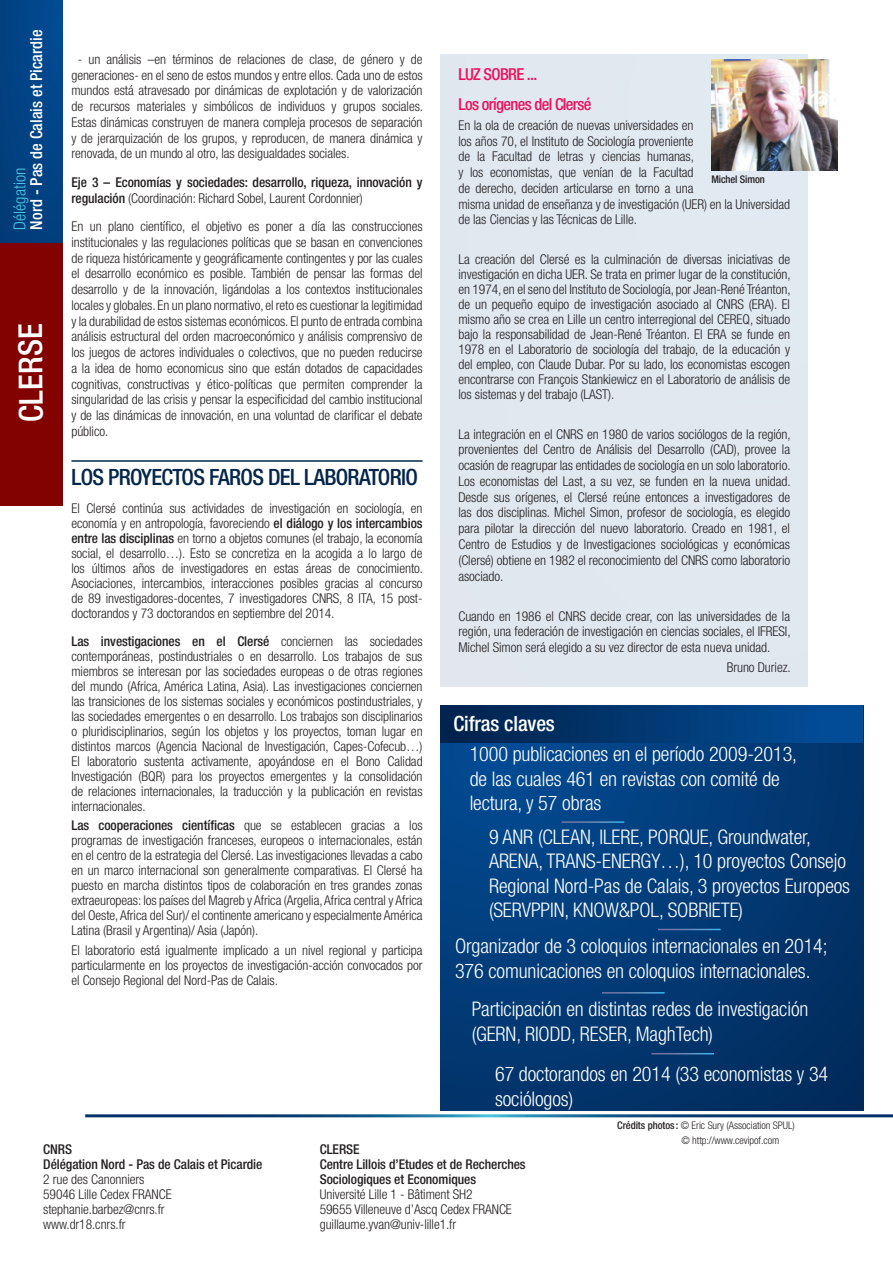
<style>
.page{position:relative;width:893px;height:1263px;background:#fff}
.page>*{position:absolute;margin:0;border:0;box-sizing:border-box;transform-origin:0 0}
.Titre_B{font:500 condensed 33px "Helvetica Neue LT Std";color:#fff}
.Titre_A{font:500 condensed 22.5px "Helvetica Neue LT Std";letter-spacing:-.03em;color:#04264b}
.Texte_courant{font:500 condensed 21px "Helvetica Neue LT Std";letter-spacing:-.005em;color:#fff}
.Texte_courant-2{font:300 condensed 20.1px/24.5px "Helvetica Neue LT Std";letter-spacing:-.005em;color:#fff}
.Titre_C{font:500 condensed 16.5px "Helvetica Neue LT Std";letter-spacing:-.04em;color:#ed115d}
.t1{font:500 condensed 16.5px "Helvetica Neue LT Std";color:#fff}
.t2{font:300 condensed 16.5px "Helvetica Neue LT Std";color:#4cc6e0}
.Texte_courant-3{font:300 condensed 13.5px/15px "Helvetica Neue LT Std";letter-spacing:-.005em;color:#231f20;text-align:justify}
.contacts{font:300 condensed 13.5px "Helvetica Neue LT Std";letter-spacing:-.005em;color:#231f20}
.Texte_courant-4{font:500 condensed 13.5px/15.8px "Helvetica Neue LT Std";letter-spacing:-.005em;color:#231f20}
.contacts-2{font:500 condensed 13.5px/15px "Helvetica Neue LT Std";letter-spacing:-.005em;color:#231f20}
.contacts-3{font:300 condensed 10.5px "Helvetica Neue LT Std";letter-spacing:-.005em;color:#231f20}
.crédits{font:500 condensed 10.5px "Helvetica Neue LT Std";letter-spacing:-.01em;color:#231f20}
.s1{font-weight:300}
.s2{font-weight:500}
</style>
<div class="page">
<div style="left:0;top:0;width:63px;height:243px;background:linear-gradient(to right,#023f7d,#02468b)"></div>
<svg style="left:441px;top:706px;width:422px;height:404px;background:#013a75"></svg>
<div style="left:441px;top:706px;width:421px;height:36px;background:linear-gradient(to right,#01224c,#024f9b)"></div>
<div style="left:441px;top:54px;width:367px;height:633px;background:#e1e8ef"></div>
<hr style="left:71px;top:460px;width:352px;height:2px;background:#04264b">
<hr style="left:562px;top:821px;width:62px;height:2px;background:#fff">
<hr style="left:658px;top:929px;width:63px;height:1px;background:#fff">
<hr style="left:602px;top:992px;width:63px;height:1px;background:#fff">
<div style="left:0;top:243px;width:63px;height:262px;background:#820101"></div>
<hr style="left:651px;top:1053px;width:63px;height:1px;background:#fff">
<img style="left:711px;top:60px;width:127px;height:110px">
<p class="t1" style="left:26px;top:230px;width:201px;rotate:-90deg">Nord - Pas de Calais et Picardie</p>
<p class="t2" style="left:10px;top:230px;width:63px;rotate:-90deg">Délégation</p>
<p class="Titre_B" style="left:12px;top:422px;width:100px;rotate:-91deg">CLERSE</p>
<p class="Texte_courant-3" style="left:71px;top:51px;width:353px;line-height:15.8px;text-indent:6px">- un análisis –en términos de relaciones de clase, de género y de generaciones- en el seno de estos mundos y entre ellos. Cada uno de estos mundos está atravesado por dinámicas de explotación y de valorización de recursos materiales y simbólicos de individuos y grupos sociales.<br>Estas dinámicas construyen de manera compleja procesos de separación y de jerarquización de los grupos, y reproducen, de manera dinámica y renovada, de un mundo al otro, las desigualdades sociales.</p>
<p class="Texte_courant-4" style="left:71px;top:174px;width:353px">Eje 3 – Economías y sociedades: desarrollo, riqueza, innovación y regulación <span class="s1">(Coordinación: Richard Sobel, Laurent Cordonnier)</span></p>
<p class="Texte_courant-3" style="left:71px;top:218px;width:353px;line-height:15.8px">En un plano científico, el objetivo es poner a día las construcciones institucionales y las regulaciones políticas que se basan en convenciones de riqueza históricamente y geográficamente contingentes y por las cuales el desarrollo económico es posible. También de pensar las formas del desarrollo y de la innovación, ligándolas a los contextos institucionales locales y globales. En un plano normativo, el reto es cuestionar la legitimidad y la durabilidad de estos sistemas económicos. El punto de entrada combina análisis estructural del orden macroeconómico y análisis comprensivo de los juegos de actores individuales o colectivos, que no pueden reducirse a la idea de homo economicus sino que están dotados de capacidades cognitivas, constructivas y ético-políticas que permiten comprender la singularidad de las crisis y pensar la especificidad del cambio institucional y de las dinámicas de innovación, en una voluntad de clarificar el debate público.</p>
<p class="Titre_A" style="left:71px;top:464px;width:348px">LOS PROYECTOS FAROS DEL LABORATORIO</p>
<p class="Texte_courant-3" style="left:71px;top:501px;width:353px">El Clersé continúa sus actividades de investigación en sociología, en economía y en antropología, favoreciendo <span class="s2">el diálogo y los intercambios entre las disciplinas</span> en torno a objetos comunes (el trabajo, la economía social, el desarrollo…). Esto se concretiza en la acogida a lo largo de los últimos años de investigadores en estas áreas de conocimiento.<br>Asociaciones, intercambios, interacciones posibles gracias al concurso de 89 investigadores-docentes, 7 investigadores CNRS, 8 ITA, 15 post&shy;doctorandos y 73 doctorandos en septiembre del 2014.</p>
<p class="Texte_courant-3" style="left:71px;top:634px;width:353px"><span class="s2">Las investigaciones en el Clersé</span> conciernen las sociedades contemporáneas, postindustriales o en desarrollo. Los trabajos de sus miembros se interesan por las sociedades europeas o de otras regiones del mundo (Africa, América Latina, Asia). Las investigaciones conciernen las transiciones de los sistemas sociales y económicos postindustriales, y las sociedades emergentes o en desarrollo. Los trabajos son disciplinarios o pluridisciplinarios, según los objetos y los proyectos, toman lugar en distintos marcos (Agencia Nacional de Investigación, Capes-Cofecub…)<br>El laboratorio sustenta activamente, apoyándose en el Bono Calidad Investigación (BQR) para los proyectos emergentes y la consolidación de relaciones internacionales, la traducción y la publicación en revistas internacionales.</p>
<p class="Texte_courant-3" style="left:71px;top:818px;width:353px"><span class="s2">Las cooperaciones científicas</span> que se establecen gracias a los programas de investigación franceses, europeos o internacionales, están en el centro de la estrategia del Clersé. Las investigaciones llevadas a cabo en un marco internacional son generalmente comparativas. El Clersé ha puesto en marcha distintos tipos de colaboración en tres grandes zonas extraeuropeas: los países del Magreb y Africa (Argelia, Africa central y Africa del Oeste, Africa del Sur)/ el continente americano y especialmente América Latina (Brasil y Argentina)/ Asia (Japón).</p>
<p class="Texte_courant-3" style="left:71px;top:942px;width:353px">El laboratorio está igualmente implicado a un nivel regional y participa particularmente en los proyectos de investigación-acción convocados por el Consejo Regional del Nord-Pas de Calais.</p>
<p class="Titre_C" style="left:458px;top:64px;width:81px">LUZ SOBRE ...</p>
<p class="Titre_C" style="left:458px;top:94px;width:135px">Los orígenes del Clersé</p>
<p class="Texte_courant-3" style="left:458px;top:117px;width:333px;line-height:15.8px;text-align:left">En la ola de creación de nuevas universidades en<br>los años 70, el Instituto de Sociología proveniente<br>de la Facultad de letras y ciencias humanas,<br>y los economistas, que venían de la Facultad<br>de derecho, deciden articularse en torno a una<br>misma unidad de enseñanza y de investigación (UER) en la Universidad de las Ciencias y las Técnicas de Lille.</p>
<p class="Texte_courant-3" style="left:458px;top:251px;width:334px">La creación del Clersé es la culminación de diversas iniciativas de investigación en dicha UER. Se trata en primer lugar de la constitución, en 1974, en el seno del Instituto de Sociología, por Jean-René Tréanton, de un pequeño equipo de investigación asociado al CNRS (ERA). El mismo año se crea en Lille un centro interregional del CEREQ, situado bajo la responsabilidad de Jean-René Tréanton. El ERA se funde en 1978 en el Laboratorio de sociología del trabajo, de la educación y del empleo, con Claude Dubar. Por su lado, los economistas escogen encontrarse con François Stankiewicz en el Laboratorio de análisis de los sistemas y del trabajo (LAST).</p>
<p class="Texte_courant-3" style="left:458px;top:426px;width:334px;line-height:15.8px">La integración en el CNRS en 1980 de varios sociólogos de la región, provenientes del Centro de Análisis del Desarrollo (CAD), provee la ocasión de reagrupar las entidades de sociología en un solo laboratorio.<br>Los economistas del Last, a su vez, se funden en la nueva unidad.<br>Desde sus orígenes, el Clersé reúne entonces a investigadores de las dos disciplinas. Michel Simon, profesor de sociología, es elegido para pilotar la dirección del nuevo laboratorio. Creado en 1981, el Centro de Estudios y de Investigaciones sociológicas y económicas (Clersé) obtiene en 1982 el reconocimiento del CNRS como laboratorio asociado.</p>
<p class="Texte_courant-3" style="left:458px;top:608px;width:334px;line-height:15.8px">Cuando en 1986 el CNRS decide crear, con las universidades de la región, una federación de investigación en ciencias sociales, el IFRESI, Michel Simon será elegido a su vez director de esta nueva unidad.</p>
<p class="Texte_courant-3" style="left:727px;top:660px;width:65px">Bruno Duriez.</p>
<p class="crédits" style="left:711px;top:173px;width:55px">Michel Simon</p>
<p class="Texte_courant" style="left:453px;top:711px;width:103px">Cifras claves</p>
<p class="Texte_courant-2" style="left:470px;top:742px;width:329px">1000 publicaciones en el período 2009-2013, de las cuales 461 en revistas con comité de lectura, y 57 obras</p>
<p class="Texte_courant-2" style="left:489px;top:824px;width:363px">9 ANR (CLEAN, ILERE, PORQUE, Groundwater, ARENA, TRANS-ENERGY…), 10 proyectos Consejo Regional Nord-Pas de Calais, 3 proyectos Europeos (SERVPPIN, KNOW&amp;POL, SOBRIETE)</p>
<p class="Texte_courant-2" style="left:455px;top:934px;width:374px">Organizador de 3 coloquios internacionales en 2014;<br>376 comunicaciones en coloquios internacionales.</p>
<p class="Texte_courant-2" style="left:472px;top:997px;width:338px">Participación en distintas redes de investigación (GERN, RIODD, RESER, MaghTech)</p>
<p class="Texte_courant-2" style="left:495px;top:1062px;width:335px">67 doctorandos en 2014 (33 economistas y 34 sociólogos)</p>
<p class="contacts-3" style="left:617px;top:1119px;width:179px"><span class="s2">Crédits photos :</span> © Eric Sury (Association SPUL)</p>
<p class="contacts-2" style="left:43px;top:1141px;width:30px">CNRS</p>
<p class="contacts-2" style="left:43px;top:1156px;width:221px">Délégation Nord - Pas de Calais et Picardie</p>
<p class="contacts" style="left:43px;top:1171px;width:103px">2 rue des Canonniers</p>
<p class="contacts" style="left:43px;top:1186px;width:130px">59046 Lille Cedex FRANCE</p>
<p class="contacts" style="left:43px;top:1201px;width:123px">stephanie.barbez@cnrs.fr</p>
<p class="contacts" style="left:43px;top:1216px;width:84px">www.dr18.cnrs.fr</p>
<p class="contacts-2" style="left:320px;top:1141px;width:41px">CLERSE</p>
<p class="contacts-2" style="left:320px;top:1156px;width:207px">Centre Lillois d’Etudes et de Recherches<br>Sociologiques et Economiques</p>
<p class="contacts" style="left:320px;top:1186px;width:154px">Université Lille 1 - Bâtiment SH2</p>
<p class="contacts" style="left:320px;top:1201px;width:194px">59655 Villeneuve d’Ascq Cedex FRANCE</p>
<p class="contacts" style="left:320px;top:1216px;width:138px">guillaume.yvan@univ-lille1.fr</p>
<p class="contacts-3" style="left:681px;top:1134px;width:99px">© http://www.cevipof.com</p>
</div>
